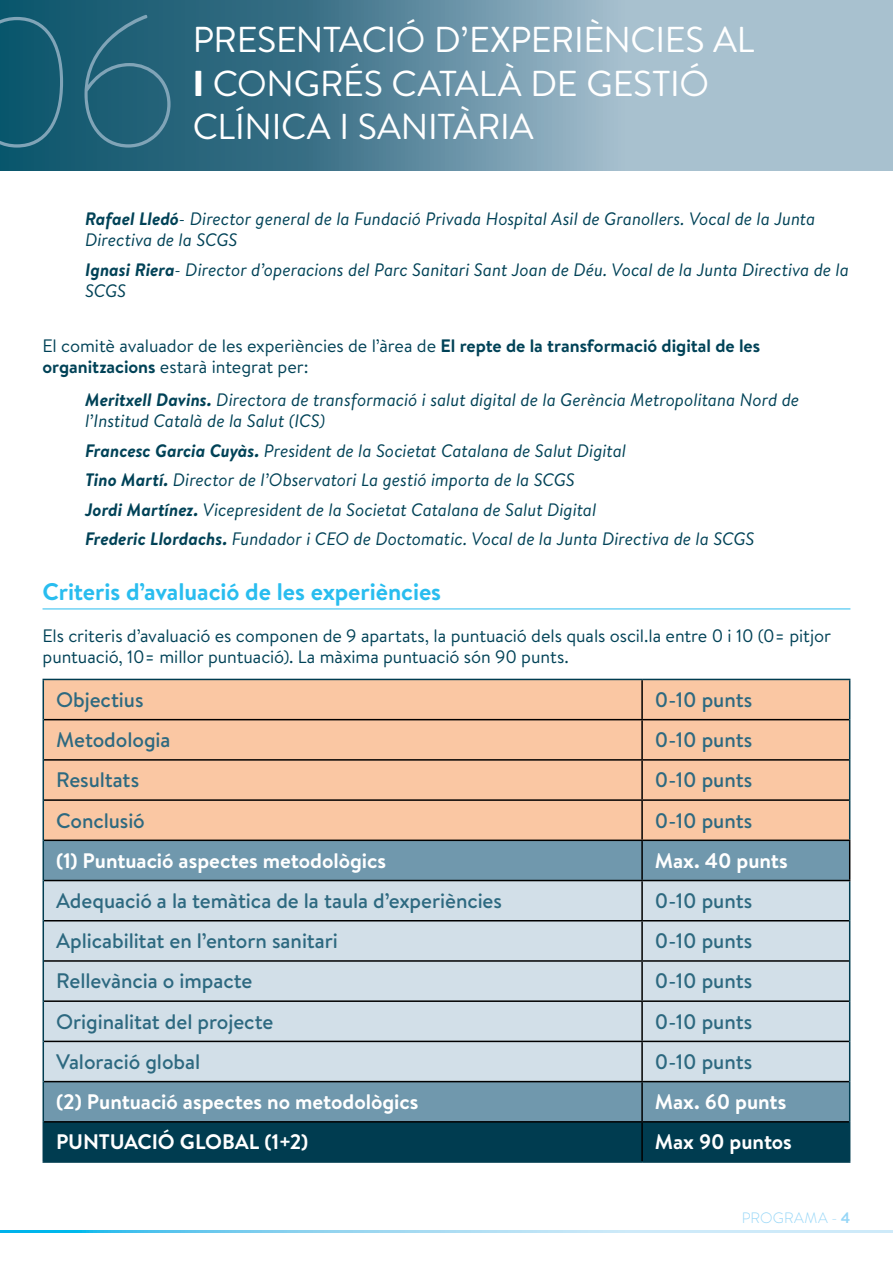
<style>
.page{position:relative;width:893px;height:1263px;background:#fff}
.page>*{position:absolute;margin:0;border:0;box-sizing:border-box;transform-origin:0 0}
.t1{font:100 181.5px "Brandon Text";color:#80a4b7}
.t2{font:36px/43.5px "Brandon Text";letter-spacing:-.005em;color:#fff}
.t3{font:700 24px "Brandon Text";letter-spacing:-.005em;color:#29bdef}
.t4{font:500 21px "Brandon Text";letter-spacing:-.005em;color:#2d6980}
.t5{font:700 21px "Brandon Text";letter-spacing:-.005em;color:#fff}
.t6{font:italic 18px/21px "Brandon Text";letter-spacing:-.005em;color:#004257}
.t7{font:18px/21px "Brandon Text";letter-spacing:-.005em;color:#004257}
.t8{font:300 15px "Brandon Text";letter-spacing:.01em;color:#96d6f7}
.s1{font-weight:900}
.s2{font-weight:700}
</style>
<div class="page">
<svg style="left:0;top:0;width:893px;height:170px;background:#6591a4"></svg>
<svg style="left:0;top:1230px;width:893px;height:2px;background:#93d8f2"></svg>
<div style="left:44px;top:680px;width:805px;height:159px;background:#fac7a3"></div>
<div style="left:44px;top:841px;width:805px;height:280px;background:#7098ad"></div>
<div style="left:44px;top:881px;width:805px;height:200px;background:#d2dfe8"></div>
<div style="left:44px;top:1122px;width:805px;height:39px;background:#003c50"></div>
<hr style="left:641px;top:680px;width:2px;height:39px;background:#000">
<hr style="left:44px;top:719px;width:598px;height:1px;background:#000">
<hr style="left:642px;top:719px;width:207px;height:1px;background:#000">
<hr style="left:641px;top:720px;width:2px;height:39px;background:#000">
<hr style="left:44px;top:759px;width:598px;height:2px;background:#000">
<hr style="left:642px;top:759px;width:207px;height:2px;background:#000">
<hr style="left:641px;top:761px;width:2px;height:38px;background:#000">
<hr style="left:44px;top:799px;width:598px;height:2px;background:#000">
<hr style="left:642px;top:799px;width:207px;height:2px;background:#000">
<hr style="left:641px;top:801px;width:2px;height:38px;background:#000">
<hr style="left:641px;top:881px;width:2px;height:39px;background:#000">
<hr style="left:44px;top:920px;width:598px;height:1px;background:#000">
<hr style="left:642px;top:920px;width:207px;height:1px;background:#000">
<hr style="left:641px;top:921px;width:2px;height:39px;background:#000">
<hr style="left:44px;top:960px;width:598px;height:2px;background:#000">
<hr style="left:642px;top:960px;width:207px;height:2px;background:#000">
<hr style="left:641px;top:962px;width:2px;height:38px;background:#000">
<hr style="left:44px;top:1000px;width:598px;height:2px;background:#000">
<hr style="left:642px;top:1000px;width:207px;height:2px;background:#000">
<hr style="left:641px;top:1002px;width:2px;height:39px;background:#000">
<hr style="left:44px;top:1041px;width:598px;height:1px;background:#000">
<hr style="left:642px;top:1041px;width:207px;height:1px;background:#000">
<hr style="left:641px;top:1042px;width:2px;height:39px;background:#000">
<hr style="left:44px;top:1081px;width:598px;height:1px;background:#000">
<hr style="left:642px;top:1081px;width:207px;height:1px;background:#000">
<hr style="left:641px;top:1082px;width:2px;height:39px;background:#000">
<hr style="left:44px;top:1121px;width:598px;height:1px;background:#000">
<hr style="left:642px;top:1121px;width:207px;height:1px;background:#000">
<hr style="left:641px;top:1122px;width:2px;height:39px;background:#000">
<hr style="left:43px;top:679px;width:599px;height:1px;background:#003c50">
<hr style="left:43px;top:680px;width:1px;height:40px;background:#003c50">
<hr style="left:642px;top:679px;width:208px;height:1px;background:#003c50">
<hr style="left:849px;top:680px;width:1px;height:40px;background:#003c50">
<hr style="left:43px;top:720px;width:1px;height:40px;background:#003c50">
<hr style="left:849px;top:720px;width:1px;height:40px;background:#003c50">
<hr style="left:43px;top:760px;width:1px;height:40px;background:#003c50">
<hr style="left:849px;top:760px;width:1px;height:40px;background:#003c50">
<hr style="left:43px;top:800px;width:1px;height:40px;background:#003c50">
<hr style="left:849px;top:800px;width:1px;height:39px;background:#003c50">
<hr style="left:43px;top:880px;width:1px;height:41px;background:#003c50">
<hr style="left:849px;top:881px;width:1px;height:40px;background:#003c50">
<hr style="left:43px;top:921px;width:1px;height:40px;background:#003c50">
<hr style="left:849px;top:921px;width:1px;height:40px;background:#003c50">
<hr style="left:43px;top:961px;width:1px;height:40px;background:#003c50">
<hr style="left:849px;top:961px;width:1px;height:40px;background:#003c50">
<hr style="left:43px;top:1001px;width:1px;height:40px;background:#003c50">
<hr style="left:849px;top:1001px;width:1px;height:40px;background:#003c50">
<hr style="left:43px;top:1041px;width:1px;height:40px;background:#003c50">
<hr style="left:849px;top:1041px;width:1px;height:40px;background:#003c50">
<hr style="left:43px;top:1081px;width:1px;height:41px;background:#003c50">
<hr style="left:849px;top:1081px;width:1px;height:41px;background:#003c50">
<hr style="left:43px;top:1122px;width:1px;height:39px;background:#003c50">
<hr style="left:849px;top:1122px;width:1px;height:39px;background:#003c50">
<hr style="left:43px;top:1161px;width:599px;height:2px;background:#003c50">
<hr style="left:642px;top:1161px;width:208px;height:2px;background:#003c50">
<hr style="left:43px;top:840px;width:1px;height:40px;background:#003c50">
<hr style="left:44px;top:839px;width:598px;height:2px;background:#000">
<hr style="left:642px;top:839px;width:208px;height:2px;background:#000">
<hr style="left:641px;top:841px;width:2px;height:39px;background:#000">
<hr style="left:849px;top:841px;width:1px;height:39px;background:#000">
<hr style="left:44px;top:880px;width:598px;height:1px;background:#000">
<hr style="left:642px;top:880px;width:208px;height:1px;background:#000">
<hr style="left:43px;top:608px;width:807px;height:1px;background:#29bdef">
<h1 class="t1" style="left:-43px;top:-40px;width:223px">06</h1>
<h2 class="t2" style="left:193px;top:17px;width:563px">PRESENTACIÓ D’EXPERIÈNCIES AL<br><span class="s1">I</span> CONGRÉS CATALÀ DE GESTIÓ</h2>
<h2 class="t2" style="left:193px;top:104px;width:342px">CLÍNICA I SANITÀRIA</h2>
<p class="t6" style="left:85px;top:208px;width:732px"><span class="s2">Rafael Lledó</span>- Director general de la Fundació Privada Hospital Asil de Granollers. Vocal de la Junta<br>Directiva de la SCGS</p>
<p class="t6" style="left:85px;top:258px;width:765px"><span class="s2">Ignasi Riera</span>- Director d’operacions del Parc Sanitari Sant Joan de Déu. Vocal de la Junta Directiva de la<br>SCGS</p>
<p class="t7" style="left:43px;top:334px;width:719px">El comitè avaluador de les experiències de l’àrea de <span class="s2">El repte de la transformació digital de les organitzacions</span> estarà integrat per:</p>
<p class="t6" style="left:85px;top:389px;width:716px"><span class="s2">Meritxell Davins.</span> Directora de transformació i salut digital de la Gerència Metropolitana Nord de l’Institud Català de la Salut (ICS)</p>
<p class="t6" style="left:85px;top:435px;width:671px;line-height:29.5px"><span class="s2">Francesc Garcia Cuyàs.</span> President de la Societat Catalana de Salut Digital<br><span class="s2">Tino Martí.</span> Director de l’Observatori La gestió importa de la SCGS<br><span class="s2">Jordi Martínez.</span> Vicepresident de la Societat Catalana de Salut Digital<br><span class="s2">Frederic Llordachs.</span> Fundador i CEO de Doctomatic. Vocal de la Junta Directiva de la SCGS</p>
<h3 class="t3" style="left:43px;top:575px;width:400px">Criteris d’avaluació de les experiències</h3>
<p class="t7" style="left:43px;top:625px;width:790px">Els criteris d’avaluació es componen de 9 apartats, la puntuació dels quals oscil.la entre 0 i 10 (0= pitjor puntuació, 10= millor puntuació). La màxima puntuació són 90 punts.</p>
<p class="t4" style="left:56px;top:685px;width:89px">Objectius</p>
<p class="t4" style="left:655px;top:685px;width:99px">0-10 punts</p>
<p class="t4" style="left:56px;top:725px;width:116px">Metodologia</p>
<p class="t4" style="left:655px;top:725px;width:99px">0-10 punts</p>
<p class="t4" style="left:56px;top:766px;width:85px">Resultats</p>
<p class="t4" style="left:655px;top:766px;width:99px">0-10 punts</p>
<p class="t4" style="left:56px;top:806px;width:90px">Conclusió</p>
<p class="t4" style="left:655px;top:806px;width:99px">0-10 punts</p>
<p class="t5" style="left:56px;top:846px;width:332px">(1) Puntuació aspectes metodològics</p>
<p class="t5" style="left:655px;top:846px;width:134px">Max. 40 punts</p>
<p class="t4" style="left:56px;top:886px;width:447px">Adequació a la temàtica de la taula d’experiències</p>
<p class="t4" style="left:655px;top:886px;width:99px">0-10 punts</p>
<p class="t4" style="left:56px;top:926px;width:283px">Aplicabilitat en l’entorn sanitari</p>
<p class="t4" style="left:655px;top:926px;width:99px">0-10 punts</p>
<p class="t4" style="left:56px;top:967px;width:198px">Rellevància o impacte</p>
<p class="t4" style="left:655px;top:967px;width:99px">0-10 punts</p>
<p class="t4" style="left:56px;top:1007px;width:219px">Originalitat del projecte</p>
<p class="t4" style="left:655px;top:1007px;width:99px">0-10 punts</p>
<p class="t4" style="left:56px;top:1047px;width:146px">Valoració global</p>
<p class="t4" style="left:655px;top:1047px;width:99px">0-10 punts</p>
<p class="t5" style="left:56px;top:1087px;width:364px">(2) Puntuació aspectes no metodològics</p>
<p class="t5" style="left:655px;top:1087px;width:133px">Max. 60 punts</p>
<p class="t5" style="left:56px;top:1127px;width:254px">PUNTUACIÓ GLOBAL (1+2)</p>
<p class="t5" style="left:655px;top:1127px;width:139px">Max 90 puntos</p>
<p class="t8" style="left:742px;top:1208px;width:110px">PROGRAMA - <span class="s2">4</span></p>
</div>
